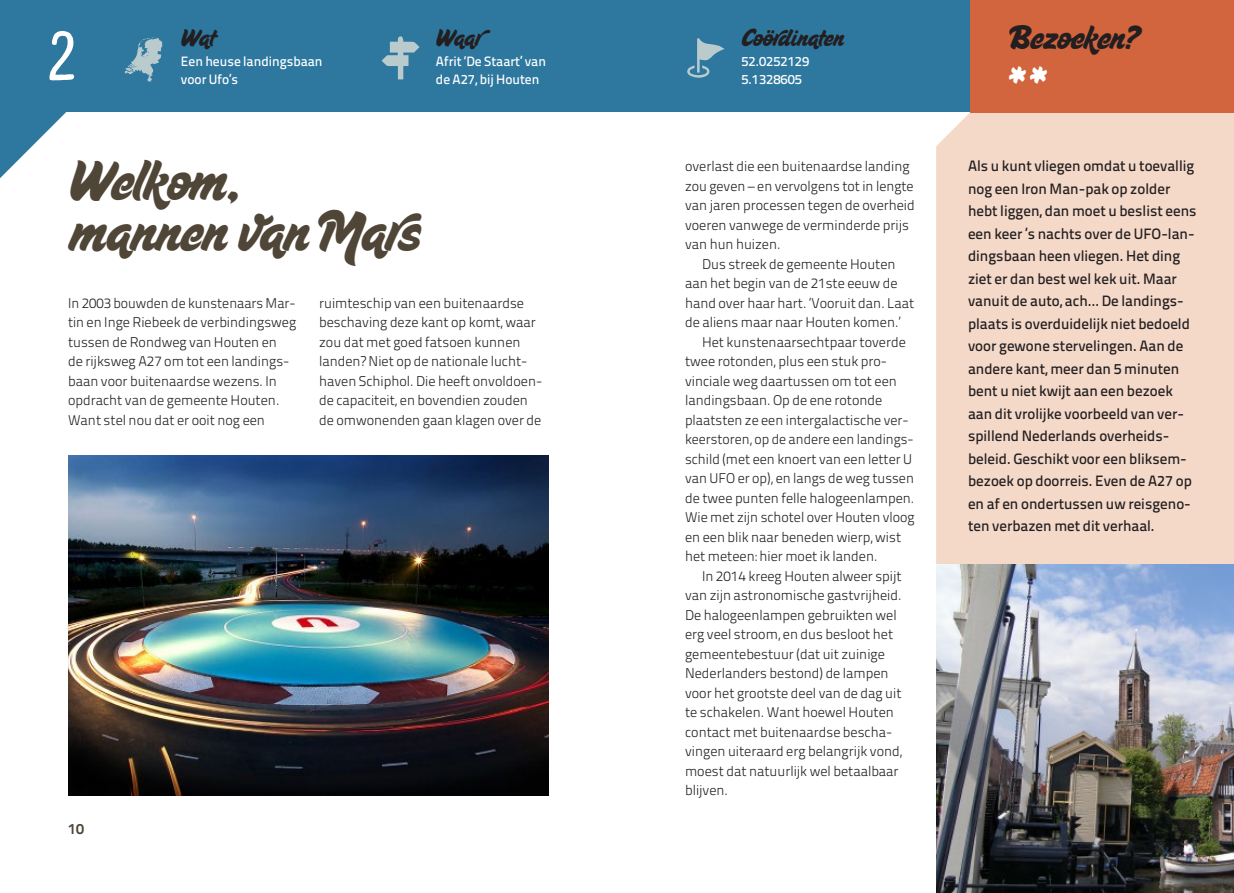
<style>
.page{position:relative;width:1234px;height:893px;background:#fff}
.page>*{position:absolute;margin:0;border:0;box-sizing:border-box;transform-origin:0 0}
.t1{font:66px "Mr Dodo Light Rounded";color:#fff}
.t2{font:49.05px/51px "Sugar Pie";color:#504638}
.t3{font:46.35px "Sugar Pie";color:#fff}
.t4{font:28.95px "Sugar Pie";color:#231f20}
.t5{font:21px "Sugar Pie";color:#231f20}
.t6{font:15px/22.5px "Titillium Text 22 L 600 wt";color:#231f20}
.t7{font:15px "Titillium Text 22 L 800 wt";color:#504638}
.t8{font:14.1px/19.5px "Titillium Text 22 L 250 wt";color:#231f20}
.t9{font:13.5px/18px "Titillium Text 22 L 600 wt";color:#fff}
</style>
<div class="page">
<div style="left:0;top:0;width:1233px;height:112px;background:#2e78a0"></div>
<svg style="left:0;top:112px;width:66px;height:66px"></svg>
<svg style="left:125px;top:37px;width:37px;height:44px"></svg>
<svg style="left:687px;top:38px;width:37px;height:40px"></svg>
<div style="left:936px;top:112px;width:297px;height:452px;background:#f4d9c9"></div>
<div style="left:970px;top:0;width:263px;height:112px;background:#d2653d"></div>
<svg style="left:381px;top:36px;width:38px;height:43px"></svg>
<img style="left:68px;top:456px;width:481px;height:339px">
<img style="left:936px;top:564px;width:297px;height:329px">
<h1 class="t1" style="left:45px;top:15px;width:34px">2</h1>
<h3 class="t5" style="left:181px;top:22px;width:35px">Wat</h3>
<p class="t9" style="left:181px;top:51px;width:143px">Een heuse landingsbaan voor Ufo’s</p>
<h3 class="t5" style="left:436px;top:22px;width:46px">Waar</h3>
<p class="t9" style="left:436px;top:51px;width:111px">Afrit ‘De Staart’ van de A27, bij Houten</p>
<h2 class="t2" style="left:69px;top:157px;width:352px">Welkom,<br>mannen van Mars</h2>
<p class="t8" style="left:68px;top:292px;width:230px">In 2003 bouwden de kunstenaars Mar&shy;tin en Inge Riebeek de verbindingsweg tussen de Rondweg van Houten en<br>de rijksweg A27 om tot een landings&shy;baan voor buitenaardse wezens. In opdracht van de gemeente Houten.<br>Want stel nou dat er ooit nog een</p>
<p class="t8" style="left:319px;top:292px;width:224px">ruimteschip van een buitenaardse beschaving deze kant op komt, waar zou dat met goed fatsoen kunnen landen? Niet op de nationale lucht&shy;haven Schiphol. Die heeft onvoldoen&shy;de capaciteit, en bovendien zouden de omwonenden gaan klagen over de</p>
<p class="t7" style="left:68px;top:817px;width:17px">10</p>
<h3 class="t5" style="left:741px;top:22px;width:104px">Coördinaten</h3>
<p class="t9" style="left:741px;top:51px;width:69px">52.0252129<br>5.1328605</p>
<p class="t8" style="left:685px;top:156px;width:231px">overlast die een buitenaardse landing zou geven – en vervolgens tot in lengte van jaren processen tegen de overheid voeren vanwege de verminderde prijs van hun huizen.</p>
<p class="t8" style="left:702px;top:253px;width:195px">Dus streek de gemeente Houten</p>
<p class="t8" style="left:685px;top:273px;width:214px">aan het begin van de 21ste eeuw de</p>
<p class="t8" style="left:685px;top:292px;width:231px">hand over haar hart. ‘Vooruit dan. Laat</p>
<p class="t8" style="left:685px;top:312px;width:217px">de aliens maar naar Houten komen.’</p>
<p class="t8" style="left:702px;top:331px;width:205px">Het kunstenaarsechtpaar toverde</p>
<p class="t8" style="left:685px;top:351px;width:203px">twee rotonden, plus een stuk pro-</p>
<p class="t8" style="left:685px;top:370px;width:213px">vinciale weg daartussen om tot een</p>
<p class="t8" style="left:685px;top:390px;width:199px">landingsbaan. Op de ene rotonde</p>
<p class="t8" style="left:685px;top:409px;width:225px">plaatsten ze een intergalactische ver-</p>
<p class="t8" style="left:685px;top:429px;width:230px">keerstoren, op de andere een landings-</p>
<p class="t8" style="left:685px;top:448px;width:228px">schild (met een knoert van een letter U</p>
<p class="t8" style="left:685px;top:468px;width:230px">van UFO er op), en langs de weg tussen</p>
<p class="t8" style="left:685px;top:487px;width:231px">de twee punten felle halogeenlampen.</p>
<p class="t8" style="left:685px;top:507px;width:231px">Wie met zijn schotel over Houten vloog</p>
<p class="t8" style="left:685px;top:526px;width:217px">en een blik naar beneden wierp, wist</p>
<p class="t8" style="left:685px;top:546px;width:194px">het meteen: hier moet ik landen.</p>
<p class="t8" style="left:702px;top:565px;width:201px">In 2014 kreeg Houten alweer spijt</p>
<p class="t8" style="left:685px;top:585px;width:218px">van zijn astronomische gastvrijheid.</p>
<p class="t8" style="left:685px;top:604px;width:213px">De halogeenlampen gebruikten wel</p>
<p class="t8" style="left:685px;top:624px;width:209px">erg veel stroom, en dus besloot het</p>
<p class="t8" style="left:685px;top:643px;width:201px">gemeentebestuur (dat uit zuinige</p>
<p class="t8" style="left:685px;top:663px;width:205px">Nederlanders bestond) de lampen</p>
<p class="t8" style="left:685px;top:682px;width:218px">voor het grootste deel van de dag uit</p>
<p class="t8" style="left:685px;top:702px;width:210px">te schakelen. Want hoewel Houten</p>
<p class="t8" style="left:685px;top:721px;width:209px">contact met buitenaardse bescha-</p>
<p class="t8" style="left:685px;top:741px;width:218px">vingen uiteraard erg belangrijk vond,</p>
<p class="t8" style="left:685px;top:760px;width:215px">moest dat natuurlijk wel betaalbaar</p>
<p class="t8" style="left:685px;top:780px;width:45px">blijven.</p>
<h3 class="t4" style="left:1010px;top:17px;width:129px">Bezoeken?</h3>
<h3 class="t3" style="left:1002px;top:51px;width:43px">**</h3>
<p class="t6" style="left:967px;top:154px;width:230px">Als u kunt vliegen omdat u toevallig nog een Iron Man-pak op zolder hebt liggen, dan moet u beslist eens een keer ’s nachts over de UFO-lan&shy;dingsbaan heen vliegen. Het ding ziet er dan best wel kek uit. Maar vanuit de auto, ach… De landings&shy;plaats is overduidelijk niet bedoeld voor gewone stervelingen. Aan de andere kant, meer dan 5 minuten bent u niet kwijt aan een bezoek aan dit vrolijke voorbeeld van ver&shy;spillend Nederlands overheids&shy;beleid. Geschikt voor een bliksem&shy;bezoek op doorreis. Even de A27 op en af en ondertussen uw reisgeno&shy;ten verbazen met dit verhaal.</p>
</div>
